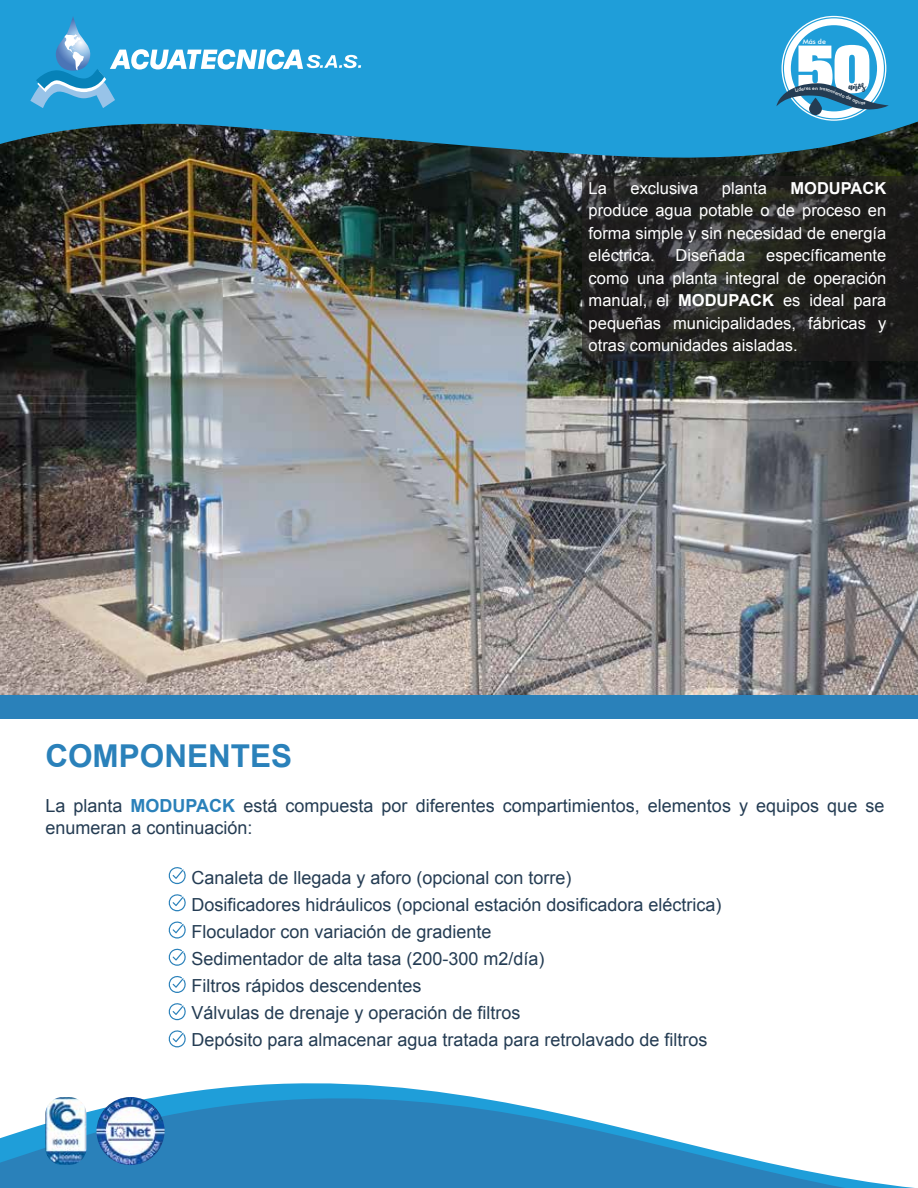
<style>
.page{position:relative;width:918px;height:1188px;background:#fff}
.page>*{position:absolute;margin:0;border:0;box-sizing:border-box;transform-origin:0 0}
.t1{font:700 31.5px "Arial";color:#2a81ba}
.t2{font:18px/27px "Arial";color:#243c53}
.t3{font:16.5px/22.5px "Arial";color:#fff;text-align:justify}
.t4{font:700 16.5px "Arial";color:#fff}
.t5{font:8.4px "October Twilight";color:#243c53}
.t6{font:500 7.05px "Futura BT";color:#fff}
.t7{font:500 4.95px "Futura BT";color:#fff}
.s1{font-weight:700}
.s2{font-weight:700;color:#2a81ba}
</style>
<div class="page">
<img style="left:0;top:249px;width:918px;height:447px">
<svg style="left:0;top:884px;width:915px;height:304px"></svg>
<img style="left:0;top:0;width:918px;height:249px">
<img style="left:45px;top:1097px;width:41px;height:68px">
<img style="left:96px;top:1097px;width:69px;height:68px;border-radius:34px">
<svg style="left:30px;top:16px;width:331px;height:92px;background:#3aa7dc"></svg>
<div style="left:0;top:696px;width:918px;height:23px;background:#2a81ba"></div>
<svg style="left:168px;top:867px;width:18px;height:17px"></svg>
<svg style="left:168px;top:893px;width:19px;height:18px"></svg>
<svg style="left:168px;top:921px;width:19px;height:18px"></svg>
<svg style="left:168px;top:948px;width:19px;height:18px"></svg>
<svg style="left:168px;top:975px;width:19px;height:18px"></svg>
<svg style="left:168px;top:1002px;width:19px;height:18px"></svg>
<svg style="left:168px;top:1030px;width:19px;height:17px"></svg>
<svg style="left:582px;top:176px;width:336px;height:185px;background:#242422"></svg>
<svg style="left:776px;top:16px;width:113px;height:105px"></svg>
<p class="t6" style="left:803px;top:37px;width:25px">Más de</p>
<p class="t5" style="left:849px;top:81px;width:18px">AÑOS</p>
<p class="t7" style="left:839px;top:90px;width:13px;rotate:23deg">nto d</p>
<p class="t3" style="left:589px;top:177px;width:20px">La</p>
<p class="t3" style="left:631px;top:177px;width:69px">exclusiva</p>
<p class="t3" style="left:722px;top:177px;width:46px">planta</p>
<p class="t4" style="left:790px;top:177px;width:97px">MODUPACK</p>
<p class="t3" style="left:589px;top:199px;width:299px">produce agua potable o de proceso en forma simple y sin necesidad de energía eléctrica.</p>
<p class="t3" style="left:589px;top:244px;width:299px;text-indent:178px">específicamente como una planta integral de operación manual, el <span class="s1">MODUPACK</span> es ideal para pequeñas municipalidades, fábricas y otras comunidades aisladas.</p>
<p class="t3" style="left:676px;top:244px;width:71px">Diseñada</p>
<h1 class="t1" style="left:45px;top:735px;width:248px">COMPONENTES</h1>
<p class="t2" style="left:45px;top:794px;width:841px;line-height:22.5px">La planta <span class="s2">MODUPACK</span> está compuesta por diferentes compartimientos, elementos y equipos que se enumeran a continuación:</p>
<p class="t2" style="left:191px;top:864px;width:532px">Canaleta de llegada y aforo (opcional con torre)<br>Dosificadores hidráulicos (opcional estación dosificadora eléctrica)<br>Floculador con variación de gradiente<br>Sedimentador de alta tasa (200-300 m2/día)<br>Filtros rápidos descendentes<br>Válvulas de drenaje y operación de filtros<br>Depósito para almacenar agua tratada para retrolavado de filtros</p>
</div>
